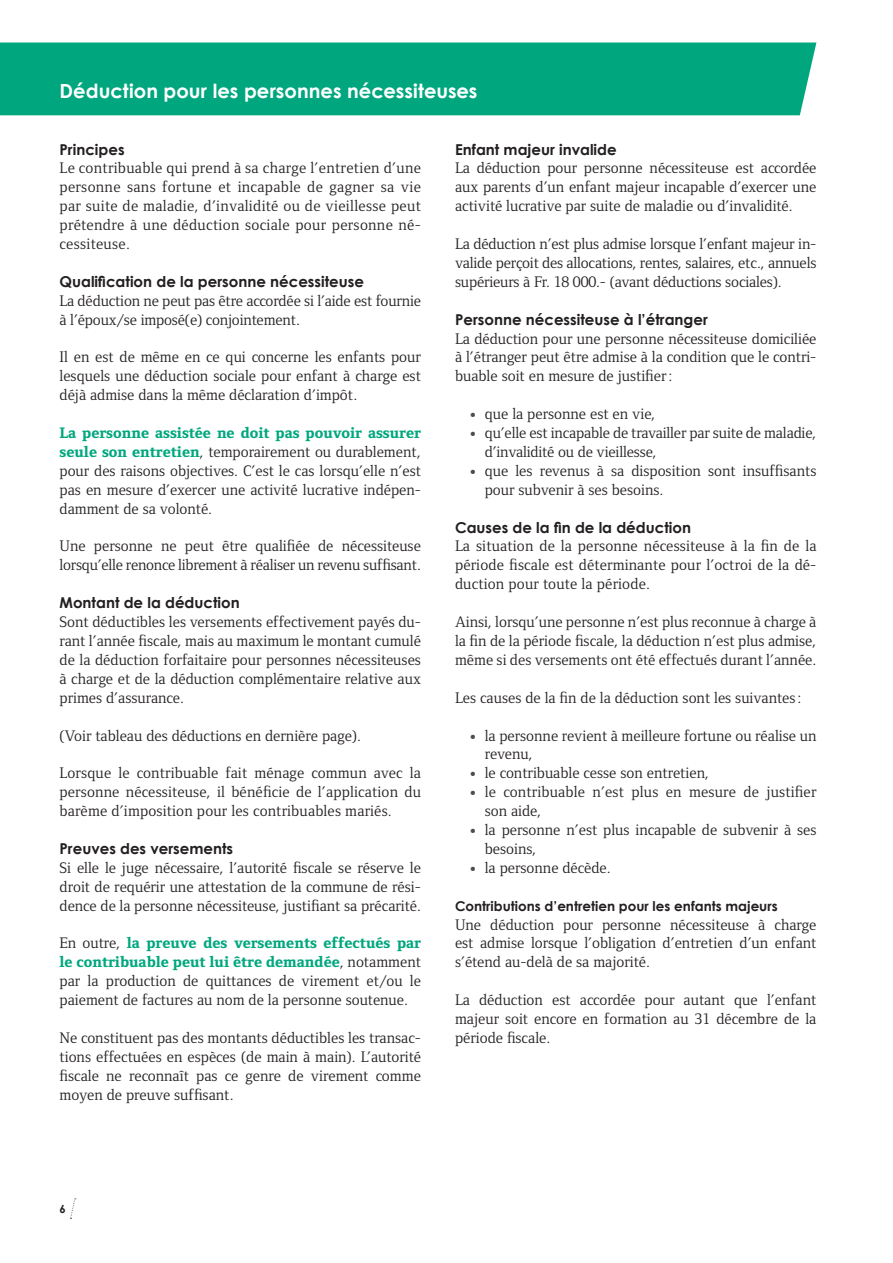
<style>
.page{position:relative;width:893px;height:1263px;background:#fff}
.page>*{position:absolute;margin:0;border:0;box-sizing:border-box;transform-origin:0 0}
.TITRE_HAUT_DE_PAGE{font:700 19.5px "Century Gothic";color:#fff}
.TEXTE_COURANT{font:15.75px/18.9px "Foundry Form Serif";color:#231f20;text-align:justify}
.TEXTE_COURANT-2{font:700 15px "Century Gothic";color:#231f20}
.TITRE_TEXTE_COURANT{font:700 13.5px "Century Gothic";color:#231f20}
.t1{font:700 11.25px "Century Gothic";color:#231f20}
.s1{font-weight:800;color:#00a77e}
.s2{font-family:"Cambria";font-size:14.25px;color:#4b4c4d}
</style>
<div class="page">
<svg style="left:70px;top:1198px;width:6px;height:21px"></svg>
<div style="left:0;top:43px;width:816px;height:72px;background:#00a77e"></div>
<p class="TITRE_HAUT_DE_PAGE" style="left:60px;top:79px;width:420px">Déduction pour les personnes nécessiteuses</p>
<p class="TEXTE_COURANT-2" style="left:60px;top:140px;width:67px">Principes</p>
<p class="TEXTE_COURANT" style="left:60px;top:159px;width:363px">Le contribuable qui prend à sa charge l’entretien d’une personne sans fortune et incapable de gagner sa vie par suite de maladie, d’invalidité ou de vieillesse peut prétendre à une déduction sociale pour personne né&shy;cessiteuse.</p>
<p class="TEXTE_COURANT-2" style="left:60px;top:272px;width:306px">Qualification de la personne nécessiteuse</p>
<p class="TEXTE_COURANT" style="left:60px;top:291px;width:363px">La déduction ne peut pas être accordée si l’aide est fournie à l’époux/se imposé(e) conjointement.</p>
<p class="TEXTE_COURANT" style="left:60px;top:348px;width:363px">Il en est de même en ce qui concerne les enfants pour lesquels une déduction sociale pour enfant à charge est déjà admise dans la même déclaration d’impôt.</p>
<p class="TEXTE_COURANT" style="left:60px;top:423px;width:363px"><span class="s1">La personne assistée ne doit pas pouvoir assurer seule son entretien</span>, temporairement ou durablement, pour des raisons objectives. C’est le cas lorsqu’elle n’est pas en mesure d’exercer une activité lucrative indépen&shy;damment de sa volonté.</p>
<p class="TEXTE_COURANT" style="left:60px;top:537px;width:363px">Une personne ne peut être qualifiée de nécessiteuse lorsqu’elle renonce librement à réaliser un revenu suffisant.</p>
<p class="TEXTE_COURANT-2" style="left:60px;top:593px;width:182px">Montant de la déduction</p>
<p class="TEXTE_COURANT" style="left:60px;top:612px;width:363px">Sont déductibles les versements effectivement payés du&shy;rant l’année fiscale, mais au maximum le montant cumulé de la déduction forfaitaire pour personnes nécessiteuses à charge et de la déduction complémentaire relative aux primes d’assurance.</p>
<p class="TEXTE_COURANT" style="left:60px;top:726px;width:303px">(Voir tableau des déductions en dernière page).</p>
<p class="TEXTE_COURANT" style="left:60px;top:764px;width:363px">Lorsque le contribuable fait ménage commun avec la personne nécessiteuse, il bénéficie de l’application du barème d’imposition pour les contribuables mariés.</p>
<p class="TEXTE_COURANT-2" style="left:60px;top:839px;width:175px">Preuves des versements</p>
<p class="TEXTE_COURANT" style="left:60px;top:858px;width:363px">Si elle le juge nécessaire, l’autorité fiscale se réserve le droit de requérir une attestation de la commune de rési&shy;dence de la personne nécessiteuse, justifiant sa précarité.</p>
<p class="TEXTE_COURANT" style="left:60px;top:934px;width:363px">En outre, <span class="s1">la preuve des versements effectués par le contribuable peut lui être demandée</span>, notamment par la production de quittances de virement et/ou le paiement de factures au nom de la personne soutenue.</p>
<p class="TEXTE_COURANT" style="left:60px;top:1028px;width:363px">Ne constituent pas des montants déductibles les transac&shy;tions effectuées en espèces (de main à main). L’autorité fiscale ne reconnaît pas ce genre de virement comme moyen de preuve suffisant.</p>
<p class="TEXTE_COURANT-2" style="left:455px;top:140px;width:163px">Enfant majeur invalide</p>
<p class="TEXTE_COURANT" style="left:455px;top:159px;width:363px">La déduction pour personne nécessiteuse est accordée aux parents d’un enfant majeur incapable d’exercer une activité lucrative par suite de maladie ou d’invalidité.</p>
<p class="TEXTE_COURANT" style="left:455px;top:234px;width:363px">La déduction n’est plus admise lorsque l’enfant majeur in&shy;valide perçoit des allocations, rentes, salaires, etc., annuels supérieurs à Fr. 18 000.- (avant déductions sociales).</p>
<p class="TEXTE_COURANT-2" style="left:455px;top:310px;width:254px">Personne nécessiteuse à l’étranger</p>
<p class="TEXTE_COURANT" style="left:455px;top:329px;width:363px">La déduction pour une personne nécessiteuse domiciliée à l’étranger peut être admise à la condition que le contri&shy;buable soit en mesure de justifier:</p>
<p class="TEXTE_COURANT" style="left:470px;top:404px;width:187px"><span class="s2">•</span> que la personne est en vie,</p>
<p class="TEXTE_COURANT" style="left:485px;top:423px;width:333px;text-indent:-15px"><span class="s2">•</span> qu’elle est incapable de travailler par suite de maladie, d’invalidité ou de vieillesse,</p>
<p class="TEXTE_COURANT" style="left:485px;top:461px;width:333px;text-indent:-15px"><span class="s2">•</span> que les revenus à sa disposition sont insuffisants pour subvenir à ses besoins.</p>
<p class="TEXTE_COURANT-2" style="left:455px;top:518px;width:238px">Causes de la fin de la déduction</p>
<p class="TEXTE_COURANT" style="left:455px;top:537px;width:363px">La situation de la personne nécessiteuse à la fin de la période fiscale est déterminante pour l’octroi de la dé&shy;duction pour toute la période.</p>
<p class="TEXTE_COURANT" style="left:455px;top:612px;width:363px">Ainsi, lorsqu’une personne n’est plus reconnue à charge à la fin de la période fiscale, la déduction n’est plus admise, même si des versements ont été effectués durant l’année.</p>
<p class="TEXTE_COURANT" style="left:455px;top:688px;width:348px">Les causes de la fin de la déduction sont les suivantes:</p>
<p class="TEXTE_COURANT" style="left:485px;top:726px;width:333px;text-indent:-15px"><span class="s2">•</span> la personne revient à meilleure fortune ou réalise un revenu,</p>
<p class="TEXTE_COURANT" style="left:470px;top:764px;width:241px"><span class="s2">•</span> le contribuable cesse son entretien,</p>
<p class="TEXTE_COURANT" style="left:485px;top:782px;width:333px;text-indent:-15px"><span class="s2">•</span> le contribuable n’est plus en mesure de justifier son aide,</p>
<p class="TEXTE_COURANT" style="left:485px;top:820px;width:333px;text-indent:-15px"><span class="s2">•</span> la personne n’est plus incapable de subvenir à ses besoins,</p>
<p class="TEXTE_COURANT" style="left:470px;top:858px;width:142px"><span class="s2">•</span> la personne décède.</p>
<p class="TITRE_TEXTE_COURANT" style="left:455px;top:897px;width:324px">Contributions d’entretien pour les enfants majeurs</p>
<p class="TEXTE_COURANT" style="left:455px;top:915px;width:363px">Une déduction pour personne nécessiteuse à charge est admise lorsque l’obligation d’entretien d’un enfant s’étend au-delà de sa majorité.</p>
<p class="TEXTE_COURANT" style="left:455px;top:990px;width:363px">La déduction est accordée pour autant que l’enfant majeur soit encore en formation au 31 décembre de la période fiscale.</p>
<p class="t1" style="left:60px;top:1202px;width:8px">6</p>
</div>
